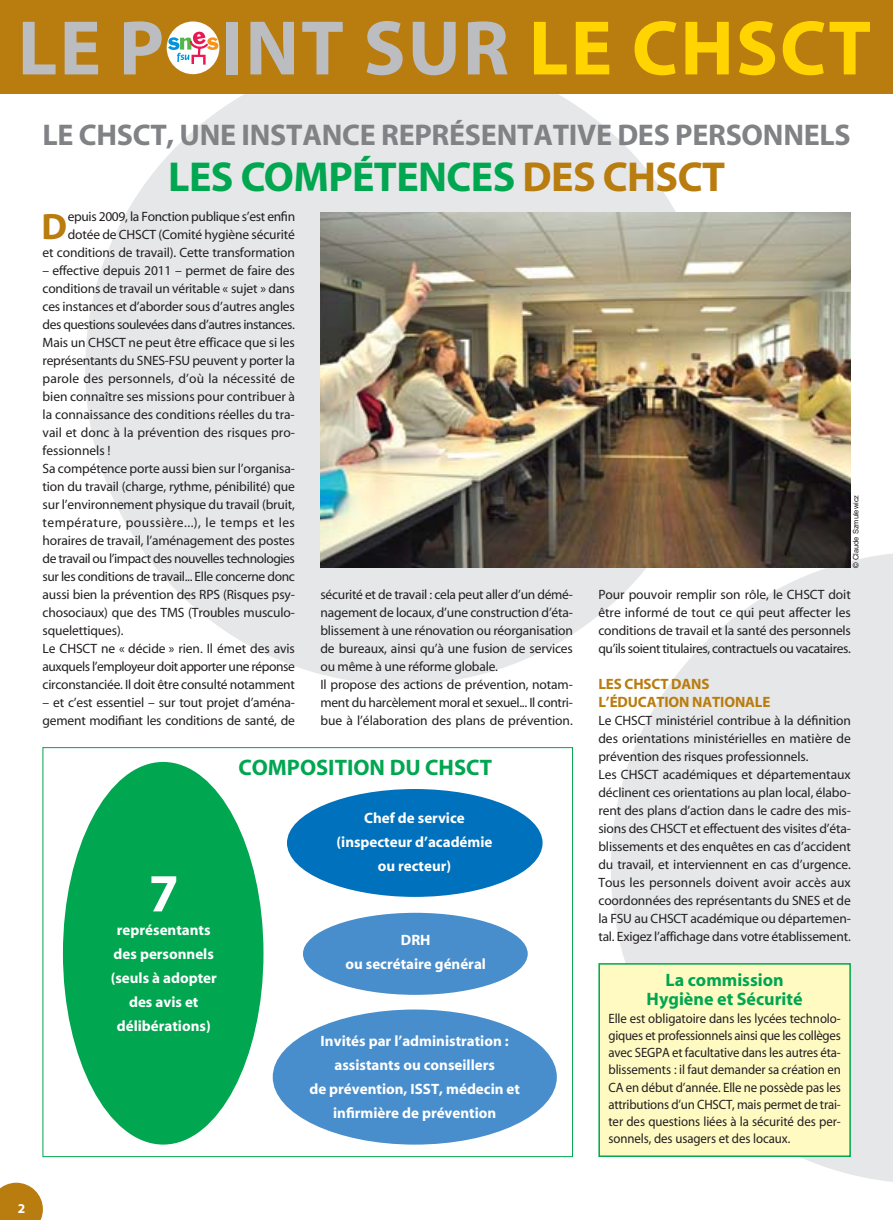
<style>
.page{position:relative;width:893px;height:1220px;background:#fff}
.page>*{position:absolute;margin:0;border:0;box-sizing:border-box;transform-origin:0 0}
.t1{font:700 78px "Myriad";letter-spacing:.025em;color:#bbbdc0}
.t2{font:700 54px "Myriad";color:#fff}
.t3{font:700 42px "Myriad";letter-spacing:-.015em;color:#00a650}
.t4{font:700 36.9px "Myriad";color:#b97c0e}
.t5{font:700 30px "Myriad";letter-spacing:-.01em;color:#808285}
.t6{font:700 22.5px "Myriad";color:#00a650}
.t7{font:700 18px/19.5px "Myriad";color:#00a650;text-align:center}
.t8{font:700 15px/24px "Myriad";color:#fff;text-align:center}
.t9{font:700 15px/18px "Myriad";letter-spacing:-.01em;color:#b97c0e}
.t10{font:13.5px/18px "Myriad";letter-spacing:-.01em;color:#231f20}
.t11{font:13.5px/17.2px "Myriad";letter-spacing:-.01em;color:#231f20;text-align:justify;scale:.95 1}
.t12{font:700 13.5px "Myriad";color:#fff}
.t13{font:7.5px "Helvetica";color:#231f20}
.s1{color:#ffd400}
.s2{color:#b97c0e}
</style>
<div class="page">
<div style="left:85px;top:52px;width:632px;height:632px;background:#e6e7e8;border-radius:50%"></div>
<svg style="left:611px;top:551px;width:281px;height:631px;fill:#e6e7e8"></svg>
<svg style="left:1px;top:1182px;width:42px;height:37px"></svg>
<div style="left:1px;top:0;width:891px;height:94px;background:#b97c0e"></div>
<div style="left:167px;top:21px;width:52px;height:53px;background:#fff;border-radius:50%"></div>
<svg style="left:168px;top:31px;width:50px;height:34px"></svg>
<img style="left:320px;top:213px;width:530px;height:354px">
<div style="left:599px;top:963px;width:251px;height:193px;background:#fffac2"></div>
<div style="left:598px;top:963px;width:252px;height:194px;border:2px solid #00a650"></div>
<div style="left:63px;top:762px;width:200px;height:382px;background:#00a650;border-radius:50%"></div>
<div style="left:287px;top:789px;width:255px;height:108px;background:#0071bc;border-radius:50%"></div>
<div style="left:303px;top:912px;width:224px;height:82px;background:#498ecc;border-radius:50%"></div>
<div style="left:273px;top:1009px;width:284px;height:135px;background:#498ecc;border-radius:50%"></div>
<h1 class="t1" style="left:18px;top:19px;width:855px">LE P INT SUR <span class="s1">LE CHSCT</span></h1>
<h3 class="t5" style="left:43px;top:123px;width:809px">LE CHSCT, UNE INSTANCE REPRÉSENTATIVE DES PERSONNELS</h3>
<h3 class="t3" style="left:168px;top:162px;width:558px">LES COMPÉTENCES <span class="s2">DES CHSCT</span></h3>
<p class="t10" style="left:43px;top:208px;width:254px;text-align:right">epuis 2009, la Fonction publique s’est enfin dotée de CHSCT (Comité hygiène sécurité<br>et conditions de travail). Cette transformation</p>
<p class="t10" style="left:43px;top:262px;width:254px">– effective depuis 2011 – permet de faire des conditions de travail un véritable « sujet » dans ces instances et d’aborder sous d’autres angles des questions soulevées dans d’autres instances.<br>Mais un CHSCT ne peut être efficace que si les représentants du SNES-FSU peuvent y porter la parole des personnels, d’où la nécessité de bien connaître ses missions pour contribuer à la connaissance des conditions réelles du tra&shy;vail et donc à la prévention des risques pro&shy;fessionnels !<br>Sa compétence porte aussi bien sur l’organisa&shy;tion du travail (charge, rythme, pénibilité) que sur l’environnement physique du travail (bruit, température, poussière...), le temps et les horaires de travail, l’aménagement des postes de travail ou l’impact des nouvelles technologies sur les conditions de travail... Elle concerne donc aussi bien la prévention des RPS (Risques psy&shy;chosociaux) que des TMS (Troubles musculo&shy;squelettiques).<br>Le CHSCT ne « décide » rien. Il émet des avis auxquels l’employeur doit apporter une réponse circonstanciée. Il doit être consulté notamment</p>
<p class="t10" style="left:43px;top:694px;width:254px">– et c’est essentiel – sur tout projet d’aména&shy;gement modifiant les conditions de santé, de</p>
<h3 class="t4" style="left:41px;top:213px;width:27px">D</h3>
<p class="t13" style="left:853px;top:568px;width:75px;rotate:-90deg">© Claude Szmulewicz</p>
<p class="t10" style="left:320px;top:586px;width:254px">sécurité et de travail : cela peut aller d’un démé&shy;nagement de locaux, d’une construction d’éta&shy;blissement à une rénovation ou réorganisation de bureaux, ainsi qu’à une fusion de services ou même à une réforme globale.<br>Il propose des actions de prévention, notam&shy;ment du harcèlement moral et sexuel... Il contri&shy;bue à l’élaboration des plans de prévention.</p>
<p class="t10" style="left:598px;top:586px;width:254px;text-align:justify">Pour pouvoir remplir son rôle, le CHSCT doit être informé de tout ce qui peut affecter les conditions de travail et la santé des personnels qu’ils soient titulaires, contractuels ou vacataires.</p>
<p class="t9" style="left:598px;top:676px;width:173px">LES CHSCT DANS<br>L’ÉDUCATION NATIONALE</p>
<p class="t10" style="left:598px;top:712px;width:254px">Le CHSCT ministériel contribue à la définition des orientations ministérielles en matière de prévention des risques professionnels.<br>Les CHSCT académiques et départementaux déclinent ces orientations au plan local, élabo&shy;rent des plans d’action dans le cadre des mis&shy;sions des CHSCT et effectuent des visites d’éta&shy;blissements et des enquêtes en cas d’accident du travail, et interviennent en cas d’urgence.<br>Tous les personnels doivent avoir accès aux coordonnées des représentants du SNES et de la FSU au CHSCT académique ou départemen&shy;tal. Exigez l’affichage dans votre établissement.</p>
<h3 class="t7" style="left:646px;top:971px;width:157px">La commission<br>Hygiène et Sécurité</h3>
<p class="t11" style="left:608px;top:1010px;width:246px">Elle est obligatoire dans les lycées technolo&shy;giques et professionnels ainsi que les collèges avec SEGPA et facultative dans les autres éta&shy;blissements : il faut demander sa création en CA en début d’année. Elle ne possède pas les attributions d’un CHSCT, mais permet de trai&shy;ter des questions liées à la sécurité des per&shy;sonnels, des usagers et des locaux.</p>
<h3 class="t6" style="left:238px;top:759px;width:255px">COMPOSITION DU CHSCT</h3>
<p class="t8" style="left:336px;top:807px;width:157px">Chef de service (inspecteur d’académie ou recteur)</p>
<h2 class="t2" style="left:149px;top:873px;width:31px">7</h2>
<p class="t8" style="left:111px;top:919px;width:108px">représentants des personnels (seuls à adopter des avis et délibérations)</p>
<p class="t8" style="left:345px;top:929px;width:142px">DRH<br>ou secrétaire général</p>
<p class="t8" style="left:309px;top:1030px;width:212px">Invités par l’administration : assistants ou conseillers<br>de prévention, ISST, médecin et infirmière de prévention</p>
<p class="t12" style="left:18px;top:1203px;width:9px">2</p>
</div>
